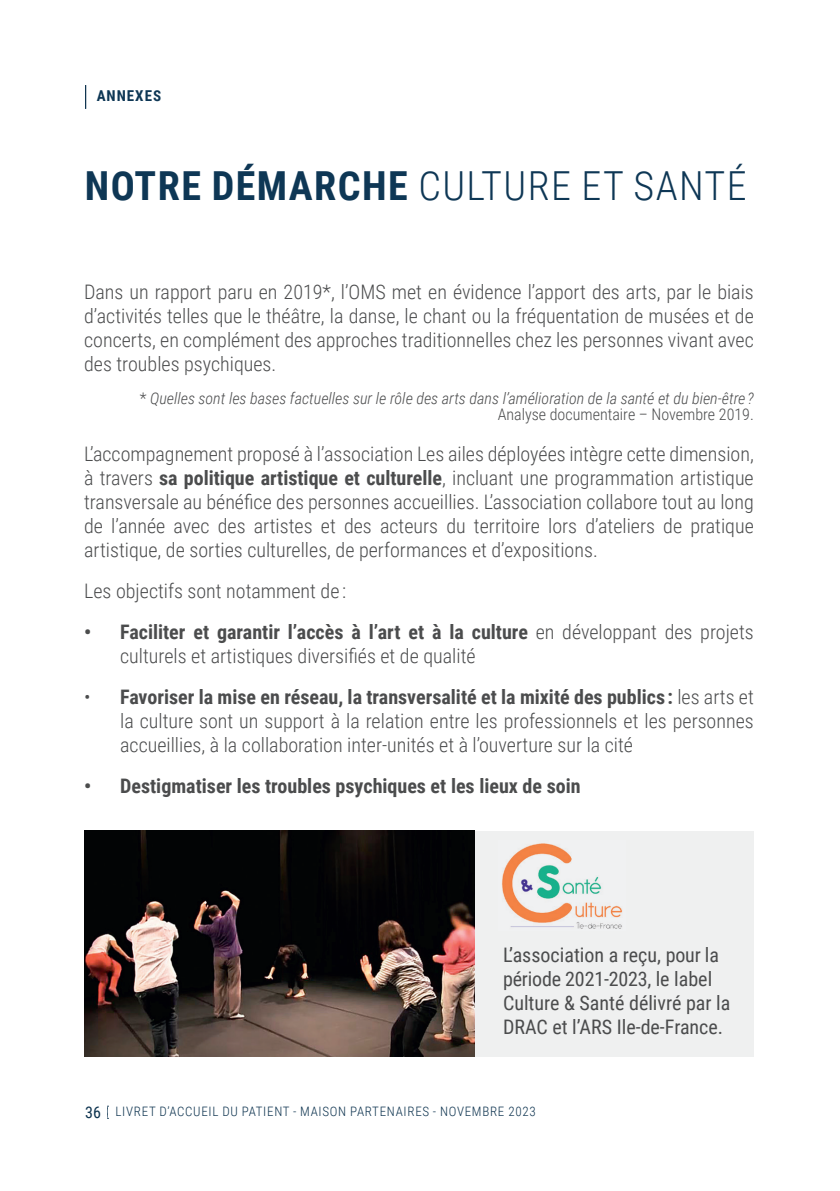
<style>
.page{position:relative;width:840px;height:1191px;background:#fff}
.page>*{position:absolute;margin:0;border:0;box-sizing:border-box;transform-origin:0 0}
.GRAND_TITRE{font:300 40px "Roboto Condensed";letter-spacing:.035em;color:#0e3755}
.Courant{font:300 20px/24px "Roboto Condensed";color:#4b4c4d;text-align:justify}
.Courant-2{font:20px/24px "Roboto Condensed";color:#4b4c4d}
.t1{font:700 20px "Roboto Condensed";color:#4b4c4d}
.Courant-3{font:italic 300 16px "Roboto Condensed";color:#4b4c4d}
.Courant-4{font:300 16px "Roboto Condensed";color:#4b4c4d}
.GRAND_TITRE-2{font:700 15px "Roboto Condensed";letter-spacing:.065em;color:#0e3755}
.t2{font:300 13px "Roboto Condensed";letter-spacing:.055em;color:#0c324e}
.s1{font-weight:700}
.s2{font-style:normal}
.s3{font-weight:400;font-size:16px}
</style>
<div class="page">
<svg style="left:107px;top:1105px;width:1px;height:14px"></svg>
<div style="left:474px;top:831px;width:279px;height:225px;background:#eff0f0"></div>
<img style="left:502px;top:843px;width:121px;height:86px">
<img style="left:84px;top:831px;width:390px;height:225px">
<svg style="left:85px;top:85px;width:1px;height:24px"></svg>
<p class="GRAND_TITRE-2" style="left:97px;top:86px;width:66px">ANNEXES</p>
<p class="GRAND_TITRE" style="left:85px;top:158px;width:663px"><span class="s1">NOTRE DÉMARCHE</span> CULTURE ET SANTÉ</p>
<p class="Courant" style="left:84px;top:279px;width:671px">Dans un rapport paru en 2019*, l’OMS met en évidence l’apport des arts, par le biais d’activités telles que le théâtre, la danse, le chant ou la fréquentation de musées et de concerts, en complément des approches traditionnelles chez les personnes vivant avec des troubles psychiques.</p>
<p class="Courant-3" style="left:140px;top:387px;width:615px"><span class="s2">*</span> Quelles sont les bases factuelles sur le rôle des arts dans l’amélioration de la santé et du bien-être ?</p>
<p class="Courant-4" style="left:497px;top:403px;width:257px">Analyse documentaire – Novembre 2019.</p>
<p class="Courant" style="left:84px;top:441px;width:670px">L’accompagnement proposé à l’association Les ailes déployées intègre cette dimension, à travers <span class="s1">sa politique artistique et culturelle</span>, incluant une programmation artistique transversale au bénéfice des personnes accueillies. L’association collabore tout au long de l’année avec des artistes et des acteurs du territoire lors d’ateliers de pratique artistique, de sorties culturelles, de performances et d’expositions.</p>
<p class="Courant" style="left:84px;top:578px;width:263px">Les objectifs sont notamment de :</p>
<p class="Courant" style="left:120px;top:619px;width:634px;text-indent:-36px"><span class="s1">• Faciliter et garantir l’accès à l’art et à la culture</span> en développant des projets culturels et artistiques diversifiés et de qualité</p>
<p class="Courant" style="left:120px;top:684px;width:634px;text-indent:-36px">• <span class="s1">Favoriser la mise en réseau, la transversalité et la mixité des publics :</span> les arts et la culture sont un support à la relation entre les professionnels et les personnes accueillies, à la collaboration inter-unités et à l’ouverture sur la cité</p>
<p class="t1" style="left:84px;top:771px;width:497px">• Destigmatiser les troubles psychiques et les lieux de soin</p>
<p class="Courant-2" style="left:502px;top:941px;width:229px">L’association a reçu, pour la période 2021-2023, le label<br>Culture &amp; Santé délivré par la<br>DRAC et l’ARS Ile-de-France.</p>
<p class="t2" style="left:85px;top:1102px;width:452px"><span class="s3">36</span> LIVRET D’ACCUEIL DU PATIENT - MAISON PARTENAIRES - NOVEMBRE 2023</p>
</div>
